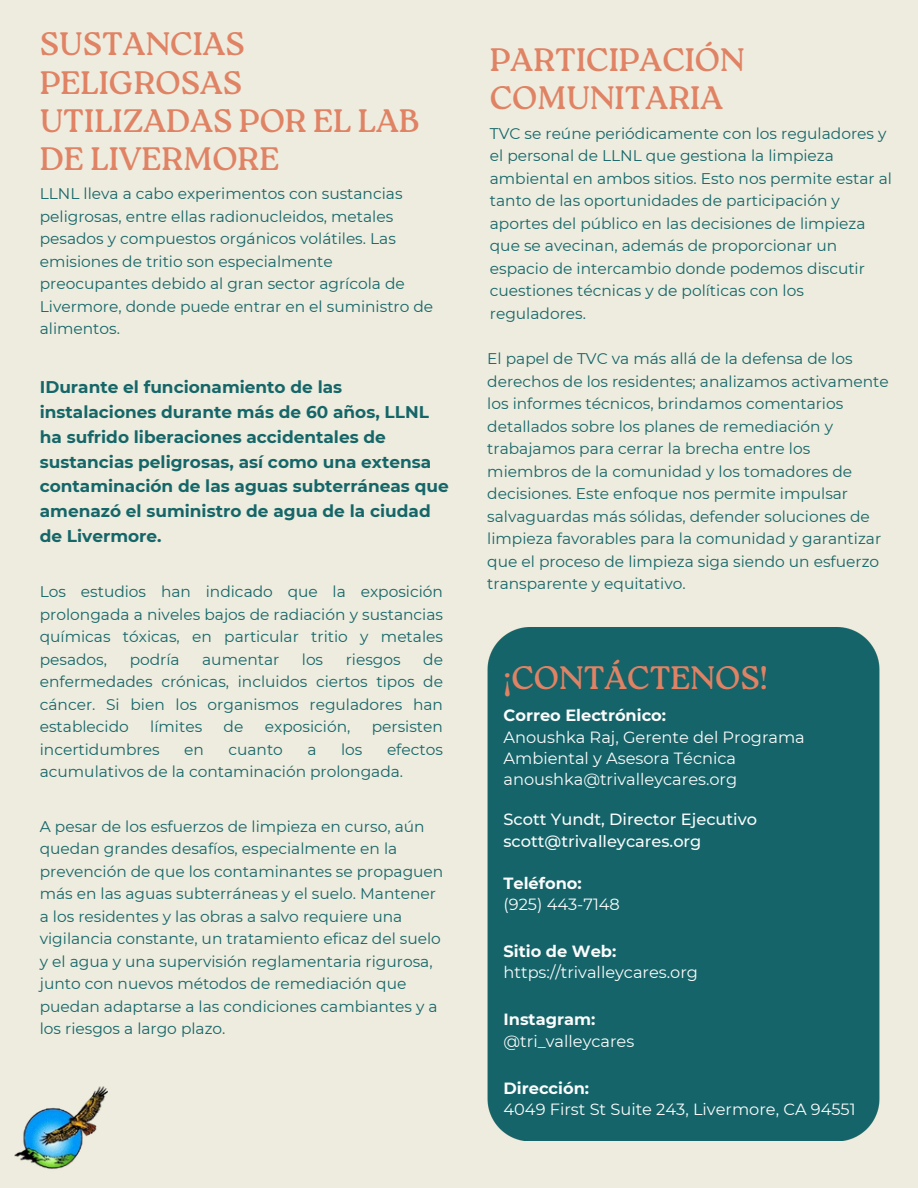
<style>
.page{position:relative;width:918px;height:1188px;background:#eeecde}
.page>*{position:absolute;margin:0;border:0;box-sizing:border-box;transform-origin:0 0}
.t1{font:32.4px/38.2px "Roca One";color:#e08264}
.t2{font:700 16.95px/24.8px "Montserrat";color:#156669}
.t3{font:16.2px/21.3px "Montserrat";color:#fbfbfb}
.t4{font:700 16.2px "Montserrat";color:#fbfbfb}
.t5{font:500 16.2px/21.3px "Montserrat";color:#fbfbfb}
.t6{font:15.45px/22.5px "Montserrat";color:#156669}
</style>
<div class="page">
<div style="left:487px;top:627px;width:393px;height:513px;background:#146469"></div>
<img style="left:14px;top:1086px;width:94px;height:83px">
<h1 class="t1" style="left:40px;top:25px;width:381px">SUSTANCIAS<br>PELIGROSAS<br>UTILIZADAS POR EL LAB<br>DE LIVERMORE</h1>
<p class="t6" style="left:40px;top:183px;width:395px">LLNL lleva a cabo experimentos con sustancias peligrosas, entre ellas radionucleidos, metales pesados y compuestos orgánicos volátiles. Las emisiones de tritio son especialmente preocupantes debido al gran sector agrícola de Livermore, donde puede entrar en el suministro de alimentos.</p>
<p class="t2" style="left:40px;top:375px;width:410px">IDurante el funcionamiento de las instalaciones durante más de 60 años, LLNL ha sufrido liberaciones accidentales de sustancias peligrosas, así como una extensa contaminación de las aguas subterráneas que amenazó el suministro de agua de la ciudad de Livermore.</p>
<p class="t6" style="left:40px;top:580px;width:405px;text-align:justify">Los estudios han indicado que la exposición prolongada a niveles bajos de radiación y sustancias químicas tóxicas, en particular tritio y metales pesados,</p>
<p class="t6" style="left:40px;top:648px;width:405px;text-align:justify;text-indent:383px">de enfermedades crónicas, incluidos ciertos tipos de cáncer. Si bien los organismos reguladores han establecido</p>
<p class="t6" style="left:130px;top:648px;width:51px">podría</p>
<p class="t6" style="left:202px;top:648px;width:79px">aumentar</p>
<p class="t6" style="left:302px;top:648px;width:23px">los</p>
<p class="t6" style="left:346px;top:648px;width:56px">riesgos</p>
<p class="t6" style="left:150px;top:715px;width:53px">límites</p>
<p class="t6" style="left:224px;top:715px;width:21px">de</p>
<p class="t6" style="left:265px;top:715px;width:87px">exposición,</p>
<p class="t6" style="left:372px;top:715px;width:73px">persisten</p>
<p class="t6" style="left:40px;top:738px;width:121px">incertidumbres</p>
<p class="t6" style="left:184px;top:738px;width:21px">en</p>
<p class="t6" style="left:228px;top:738px;width:56px">cuanto</p>
<p class="t6" style="left:308px;top:738px;width:11px">a</p>
<p class="t6" style="left:341px;top:738px;width:23px">los</p>
<p class="t6" style="left:40px;top:738px;width:405px;text-indent:347px">efectos acumulativos de la contaminación prolongada.</p>
<p class="t6" style="left:40px;top:815px;width:405px">A pesar de los esfuerzos de limpieza en curso, aún quedan grandes desafíos, especialmente en la prevención de que los contaminantes se propaguen más en las aguas subterráneas y el suelo. Mantener a los residentes y las obras a salvo requiere una vigilancia constante, un tratamiento eficaz del suelo y el agua y una supervisión reglamentaria rigurosa, junto con nuevos métodos de remediación que puedan adaptarse a las condiciones cambiantes y a los riesgos a largo plazo.</p>
<h1 class="t1" style="left:490px;top:41px;width:256px">PARTICIPACIÓN<br>COMUNITARIA</h1>
<p class="t6" style="left:490px;top:122px;width:404px">TVC se reúne periódicamente con los reguladores y el personal de LLNL que gestiona la limpieza ambiental en ambos sitios. Esto nos permite estar al tanto de las oportunidades de participación y aportes del público en las decisiones de limpieza que se avecinan, además de proporcionar un espacio de intercambio donde podemos discutir cuestiones técnicas y de políticas con los reguladores.</p>
<p class="t6" style="left:487px;top:347px;width:403px">El papel de TVC va más allá de la defensa de los derechos de los residentes; analizamos activamente los informes técnicos, brindamos comentarios detallados sobre los planes de remediación y trabajamos para cerrar la brecha entre los miembros de la comunidad y los tomadores de decisiones. Este enfoque nos permite impulsar salvaguardas más sólidas, defender soluciones de limpieza favorables para la comunidad y garantizar que el proceso de limpieza siga siendo un esfuerzo transparente y equitativo.</p>
<h1 class="t1" style="left:504px;top:658px;width:266px">¡CONTÁCTENOS!</h1>
<p class="t4" style="left:504px;top:706px;width:164px">Correo Electrónico:</p>
<p class="t3" style="left:504px;top:726px;width:303px">Anoushka Raj, Gerente del Programa<br>Ambiental y Asesora Técnica anoushka@trivalleycares.org</p>
<p class="t5" style="left:504px;top:809px;width:255px">Scott Yundt, Director Ejecutivo scott@trivalleycares.org</p>
<p class="t4" style="left:504px;top:873px;width:80px">Teléfono:</p>
<p class="t3" style="left:504px;top:894px;width:118px">(925) 443-7148</p>
<p class="t4" style="left:504px;top:941px;width:114px">Sitio de Web:</p>
<p class="t3" style="left:504px;top:962px;width:196px">https://trivalleycares.org</p>
<p class="t4" style="left:504px;top:1010px;width:93px">Instagram:</p>
<p class="t3" style="left:504px;top:1030px;width:132px">@tri_valleycares</p>
<p class="t4" style="left:504px;top:1078px;width:87px">Dirección:</p>
<p class="t3" style="left:504px;top:1099px;width:354px">4049 First St Suite 243, Livermore, CA 94551</p>
</div>
